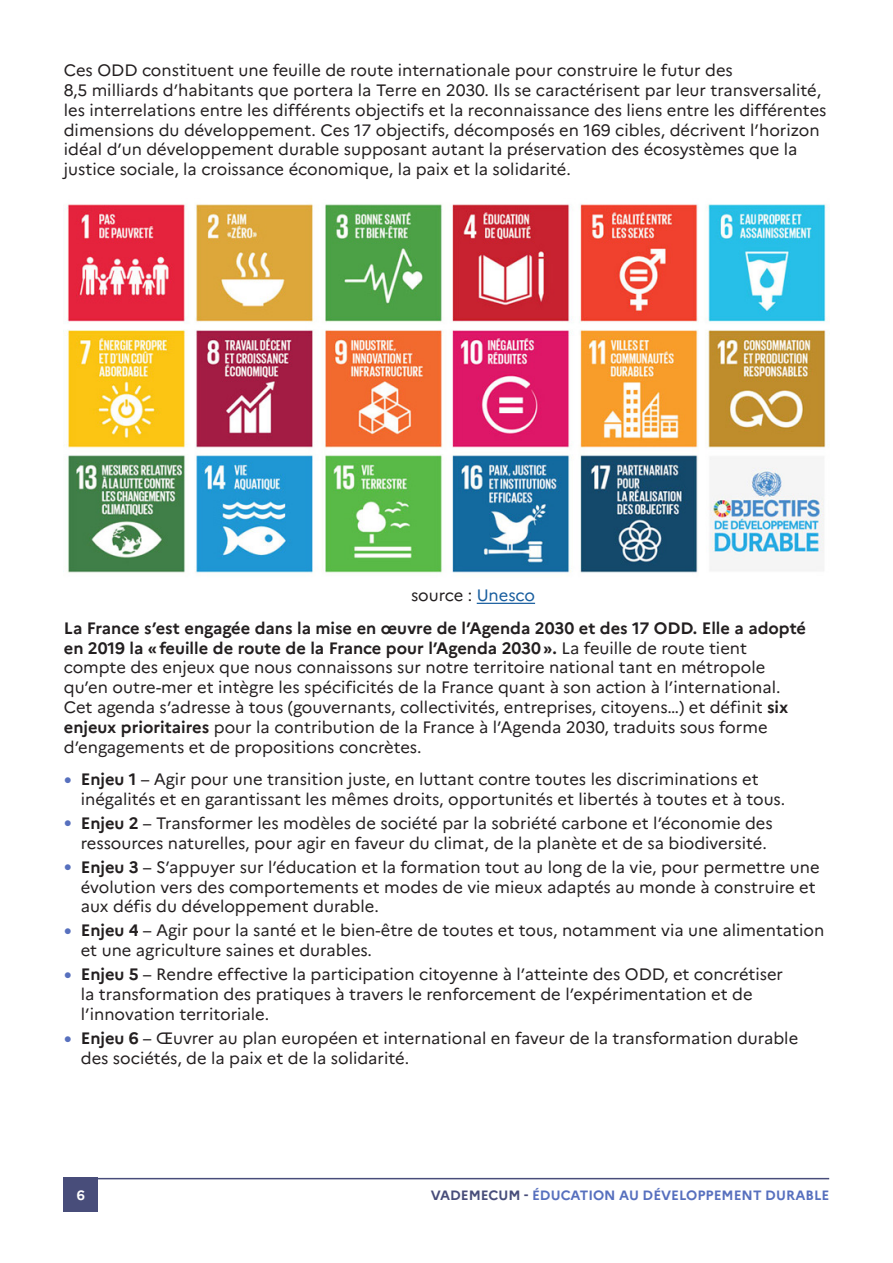
<style>
.page{position:relative;width:893px;height:1263px;background:#fff}
.page>*{position:absolute;margin:0;border:0;box-sizing:border-box;transform-origin:0 0}
.t1{font:16.5px/19.8px "Marianne";color:#231f20}
.t2{font:700 13.5px "Marianne";color:#5770be}
.t3{font:700 13.5px "Marianne";color:#fff}
.s1{color:#175d9e}
.s2{font-weight:700}
.s3{font-family:"Arial";font-size:13.5px;color:#5770be}
.s4{color:#484d7a}
</style>
<div class="page">
<hr style="left:64px;top:1178px;width:765px;height:1px;background:#484d7a">
<div style="left:64px;top:1178px;width:34px;height:34px;background:#484d7a"></div>
<hr style="left:477px;top:603px;width:58px;height:1px;background:#175d9e">
<img style="left:64px;top:204px;width:765px;height:369px">
<p class="t1" style="left:64px;top:60px;width:764px">Ces ODD constituent une feuille de route internationale pour construire le futur des<br>8,5 milliards d’habitants que portera la Terre en 2030. Ils se caractérisent par leur transversalité, les interrelations entre les différents objectifs et la reconnaissance des liens entre les différentes dimensions du développement. Ces 17 objectifs, décomposés en 169 cibles, décrivent l’horizon idéal d’un développement durable supposant autant la préservation des écosystèmes que la justice sociale, la croissance économique, la paix et la solidarité.</p>
<p class="t1" style="left:411px;top:585px;width:126px">source : <span class="s1">Unesco</span></p>
<p class="t1" style="left:64px;top:618px;width:744px"><span class="s2">La France s’est engagée dans la mise en œuvre de l’Agenda 2030 et des 17 ODD. Elle a adopté en 2019 la «feuille de route de la France pour l’Agenda 2030».</span> La feuille de route tient compte des enjeux que nous connaissons sur notre territoire national tant en métropole qu’en outre-mer et intègre les spécificités de la France quant à son action à l’international.<br>Cet agenda s’adresse à tous (gouvernants, collectivités, entreprises, citoyens…) et définit <span class="s2">six enjeux prioritaires</span> pour la contribution de la France à l’Agenda 2030, traduits sous forme d’engagements et de propositions concrètes.</p>
<p class="t1" style="left:81px;top:769px;width:703px;text-indent:-17px"><span class="s3">●</span> <span class="s2">Enjeu 1</span> – Agir pour une transition juste, en luttant contre toutes les discriminations et inégalités et en garantissant les mêmes droits, opportunités et libertés à toutes et à tous.</p>
<p class="t1" style="left:64px;top:813px;width:710px;text-align:center"><span class="s3">●</span> <span class="s2">Enjeu 2</span> – Transformer les modèles de société par la sobriété carbone et l’économie des ressources naturelles, pour agir en faveur du climat, de la planète et de sa biodiversité.</p>
<p class="t1" style="left:81px;top:857px;width:740px;text-indent:-17px"><span class="s3">●</span> <span class="s2">Enjeu 3</span> – S’appuyer sur l’éducation et la formation tout au long de la vie, pour permettre une évolution vers des comportements et modes de vie mieux adaptés au monde à construire et aux défis du développement durable.</p>
<p class="t1" style="left:81px;top:921px;width:745px;text-indent:-17px"><span class="s3">●</span> <span class="s2">Enjeu 4</span> – Agir pour la santé et le bien-être de toutes et tous, notamment via une alimentation et une agriculture saines et durables.</p>
<p class="t1" style="left:81px;top:964px;width:704px;text-indent:-17px"><span class="s3">●</span> <span class="s2">Enjeu 5</span> – Rendre effective la participation citoyenne à l’atteinte des ODD, et concrétiser la transformation des pratiques à travers le renforcement de l’expérimentation et de l’innovation territoriale.</p>
<p class="t1" style="left:81px;top:1028px;width:719px;text-indent:-17px"><span class="s3">●</span> <span class="s2">Enjeu 6</span> – Œuvrer au plan européen et international en faveur de la transformation durable des sociétés, de la paix et de la solidarité.</p>
<p class="t3" style="left:77px;top:1187px;width:10px">6</p>
<p class="t2" style="left:431px;top:1187px;width:400px"><span class="s4">VADEMECUM -</span> ÉDUCATION AU DÉVELOPPEMENT DURABLE</p>
</div>
